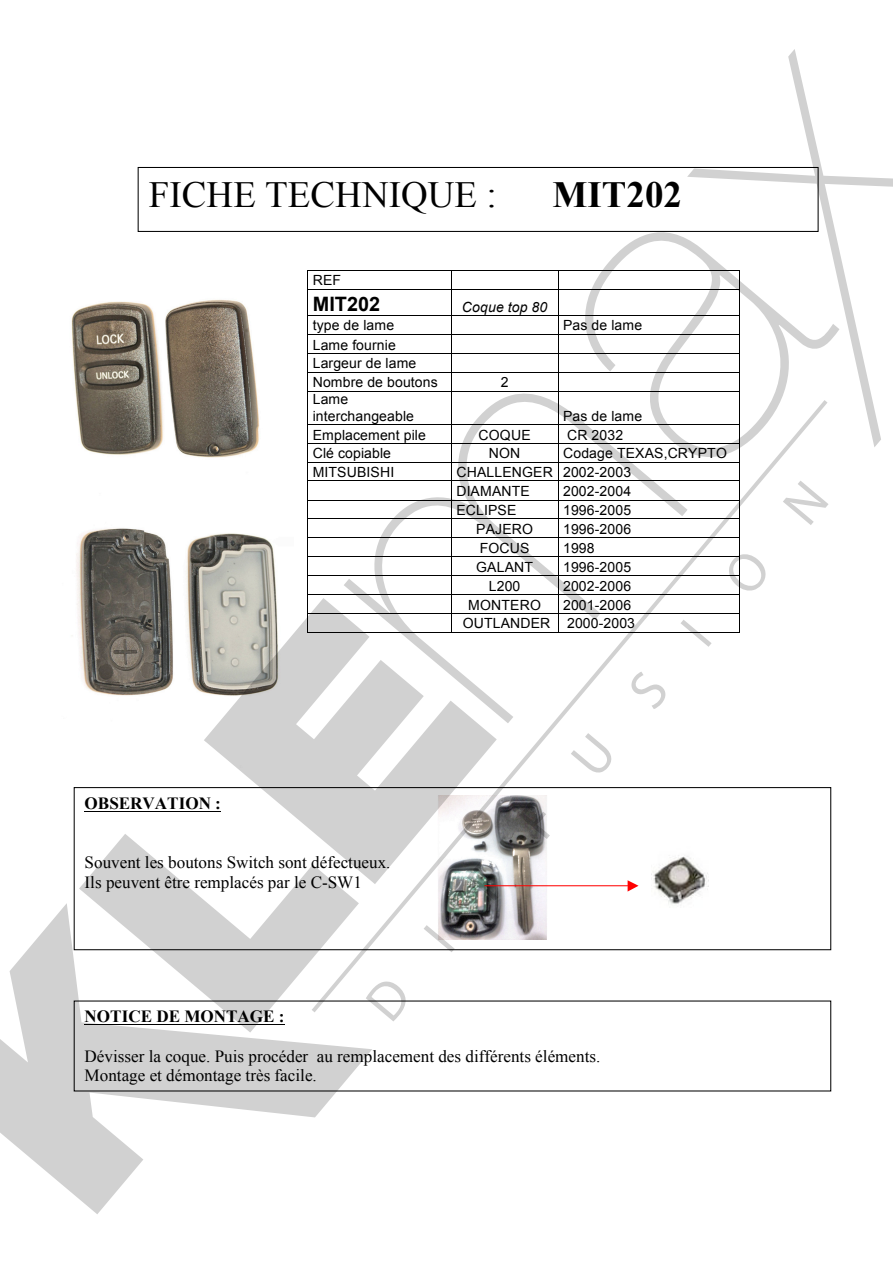
<style>
.page{position:relative;width:893px;height:1263px;background:#fff}
.page>*{position:absolute;margin:0;border:0;box-sizing:border-box;transform-origin:0 0}
.t1{font:36.9px "Times New Roman";color:#000}
.t2{font:700 36.9px "Times New Roman";color:#000}
.t3{font:700 19.8px "Arial";letter-spacing:.005em;color:#000}
.t4{font:17.1px/19.5px "Times New Roman";color:#000}
.t5{font:700 17.1px "Times New Roman";color:#000}
.t6{font:13.95px/18.8px "Arial";letter-spacing:.01em;color:#000}
.t7{font:italic 13.95px "Arial";letter-spacing:.01em;color:#000}
</style>
<div class="page">
<hr style="left:308px;top:270px;width:143px;height:1px;background:#000">
<hr style="left:452px;top:270px;width:106px;height:1px;background:#000">
<hr style="left:559px;top:270px;width:181px;height:1px;background:#000">
<hr style="left:308px;top:289px;width:143px;height:1px;background:#000">
<hr style="left:452px;top:289px;width:106px;height:1px;background:#000">
<hr style="left:559px;top:289px;width:181px;height:1px;background:#000">
<hr style="left:308px;top:315px;width:143px;height:1px;background:#000">
<hr style="left:452px;top:315px;width:106px;height:1px;background:#000">
<hr style="left:559px;top:315px;width:181px;height:1px;background:#000">
<hr style="left:308px;top:334px;width:143px;height:1px;background:#000">
<hr style="left:452px;top:334px;width:106px;height:1px;background:#000">
<hr style="left:559px;top:334px;width:181px;height:1px;background:#000">
<hr style="left:308px;top:353px;width:143px;height:1px;background:#000">
<hr style="left:452px;top:353px;width:106px;height:1px;background:#000">
<hr style="left:559px;top:353px;width:181px;height:1px;background:#000">
<hr style="left:308px;top:372px;width:143px;height:1px;background:#000">
<hr style="left:452px;top:372px;width:106px;height:1px;background:#000">
<hr style="left:559px;top:372px;width:181px;height:1px;background:#000">
<svg style="left:307px;top:270px;width:1px;height:121px"></svg>
<hr style="left:308px;top:391px;width:143px;height:1px;background:#000">
<svg style="left:451px;top:270px;width:1px;height:119px"></svg>
<svg style="left:558px;top:270px;width:1px;height:119px"></svg>
<hr style="left:307px;top:391px;width:1px;height:33px;background:#000">
<hr style="left:308px;top:424px;width:143px;height:1px;background:#000">
<hr style="left:308px;top:443px;width:143px;height:1px;background:#000">
<hr style="left:308px;top:462px;width:143px;height:1px;background:#000">
<hr style="left:308px;top:481px;width:143px;height:1px;background:#000">
<hr style="left:308px;top:500px;width:143px;height:1px;background:#000">
<hr style="left:308px;top:519px;width:143px;height:1px;background:#000">
<hr style="left:308px;top:537px;width:143px;height:1px;background:#000">
<hr style="left:308px;top:556px;width:143px;height:1px;background:#000">
<hr style="left:308px;top:575px;width:143px;height:1px;background:#000">
<hr style="left:308px;top:594px;width:143px;height:1px;background:#000">
<svg style="left:307px;top:424px;width:1px;height:174px"></svg>
<div style="left:138px;top:167px;width:681px;height:65px;border:1px solid #000"></div>
<hr style="left:85px;top:811px;width:136px;height:1px;background:#000">
<img style="left:71px;top:300px;width:189px;height:158px">
<img style="left:76px;top:528px;width:201px;height:168px">
<svg style="left:79px;top:834px;width:233px;height:69px"></svg>
<svg style="left:204px;top:598px;width:108px;height:286px"></svg>
<svg style="left:0;top:903px;width:372px;height:311px"></svg>
<svg style="left:574px;top:230px;width:113px;height:170px"></svg>
<svg style="left:687px;top:49px;width:206px;height:398px"></svg>
<svg style="left:366px;top:1012px;width:36px;height:9px"></svg>
<svg style="left:312px;top:400px;width:515px;height:612px"></svg>
<p class="t1" style="left:149px;top:170px;width:349px">FICHE TECHNIQUE :</p>
<p class="t2" style="left:552px;top:169px;width:131px">MIT202</p>
<p class="t6" style="left:313px;top:271px;width:30px">REF</p>
<p class="t3" style="left:313px;top:291px;width:69px">MIT202</p>
<p class="t7" style="left:462px;top:298px;width:87px">Coque top 80</p>
<p class="t6" style="left:313px;top:316px;width:83px">type de lame</p>
<p class="t6" style="left:563px;top:316px;width:81px">Pas de lame</p>
<p class="t6" style="left:313px;top:335px;width:127px">Lame fournie<br>Largeur de lame<br>Nombre de boutons</p>
<p class="t6" style="left:501px;top:373px;width:9px">2</p>
<p class="t6" style="left:313px;top:391px;width:103px;line-height:16.4px">Lame interchangeable</p>
<p class="t6" style="left:563px;top:407px;width:81px">Pas de lame</p>
<p class="t6" style="left:313px;top:425px;width:115px">Emplacement pile</p>
<p class="t6" style="left:479px;top:425px;width:54px">COQUE</p>
<p class="t6" style="left:567px;top:425px;width:58px">CR 2032</p>
<p class="t6" style="left:313px;top:444px;width:80px">Clé copiable</p>
<p class="t6" style="left:489px;top:444px;width:33px">NON</p>
<p class="t6" style="left:563px;top:444px;width:165px">Codage TEXAS,CRYPTO</p>
<p class="t6" style="left:313px;top:463px;width:83px">MITSUBISHI</p>
<p class="t6" style="left:456px;top:463px;width:176px;line-height:19.2px">CHALLENGER 2002-2003<br>DIAMANTE</p>
<p class="t6" style="left:563px;top:482px;width:70px">2002-2004</p>
<p class="t5" style="left:85px;top:791px;width:138px">OBSERVATION :</p>
<p class="t4" style="left:85px;top:852px;width:307px">Souvent les boutons Switch sont défectueux.<br>Ils peuvent être remplacés par le C-SW1</p>
<p class="t6" style="left:456px;top:501px;width:62px">ECLIPSE</p>
<p class="t6" style="left:563px;top:501px;width:70px">1996-2005</p>
<p class="t6" style="left:476px;top:520px;width:58px">PAJERO</p>
<p class="t6" style="left:563px;top:520px;width:70px">1996-2006</p>
<p class="t6" style="left:480px;top:539px;width:51px">FOCUS</p>
<p class="t6" style="left:563px;top:539px;width:33px">1998</p>
<p class="t6" style="left:476px;top:557px;width:58px">GALANT</p>
<p class="t6" style="left:563px;top:557px;width:70px">1996-2005</p>
<p class="t6" style="left:489px;top:577px;width:33px">L200</p>
<p class="t6" style="left:563px;top:577px;width:70px">2002-2006</p>
<p class="t6" style="left:468px;top:595px;width:74px">MONTERO</p>
<p class="t6" style="left:463px;top:595px;width:174px;text-align:right">2001-2006<br>OUTLANDER 2000-2003</p>
<p class="t5" style="left:85px;top:1005px;width:201px">NOTICE DE MONTAGE :</p>
<p class="t4" style="left:85px;top:1046px;width:517px">Dévisser la coque. Puis procéder au remplacement des différents éléments.<br>Montage et démontage très facile.</p>
</div>
